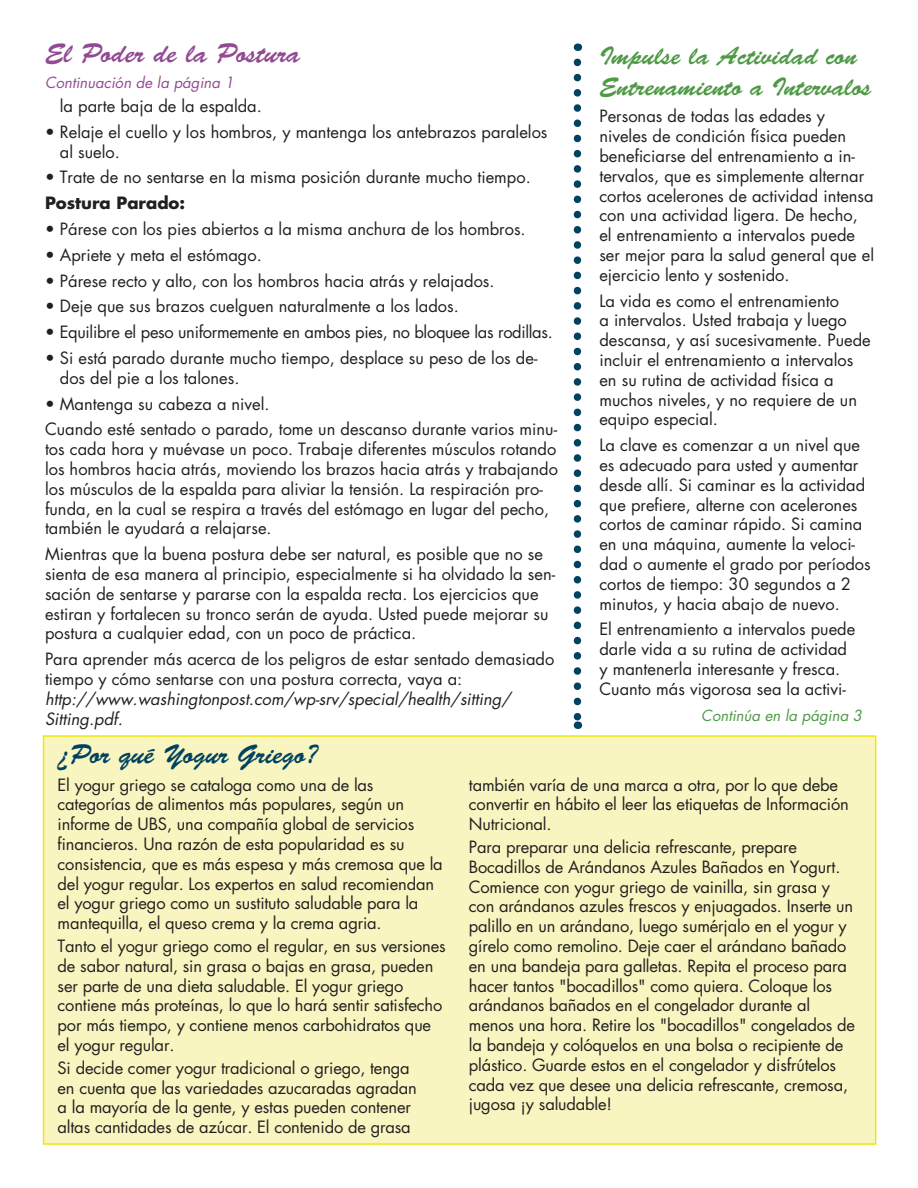
<style>
.page{position:relative;width:918px;height:1188px;background:#fff}
.page>*{position:absolute;margin:0;border:0;box-sizing:border-box;transform-origin:0 0}
.t1{font:27px "Brush Script Std";color:#004260}
.t2{font:27px "Brush Script Std";color:#924b93}
.t3{font:25.5px/31.5px "Brush Script Std";color:#4e9945}
.Body_Text{font:16.5px/19.8px "Futura";color:#231f20}
.Body_Text-2{font:16.5px "Futura";letter-spacing:-.02em;color:#231f20}
.Body_Text-3{font:700 16.5px "Futura";color:#231f20}
.Recipe_BodyTxt{font:italic 15px "Futura";color:#924b93}
.Recipe_BodyTxt-2{font:italic 15px "Futura";color:#4e9945}
.s1{font-style:italic}
</style>
<div class="page">
<div style="left:43px;top:735px;width:833px;height:410px;background:#f8f5c0;border:2px solid #efe60e"></div>
<svg style="left:574px;top:62px;width:7px;height:667px"></svg>
<p class="t2" style="left:45px;top:38px;width:257px">El Poder de la Postura</p>
<p class="Recipe_BodyTxt" style="left:45px;top:72px;width:191px">Continuación de la página 1</p>
<p class="Body_Text" style="left:60px;top:96px;width:204px">la parte baja de la espalda.</p>
<p class="Body_Text" style="left:60px;top:122px;width:489px;text-indent:-15px">• Relaje el cuello y los hombros, y mantenga los antebrazos paralelos al suelo.</p>
<p class="Body_Text" style="left:45px;top:167px;width:487px">• Trate de no sentarse en la misma posición durante mucho tiempo.</p>
<p class="Body_Text-3" style="left:45px;top:191px;width:142px">Postura Parado:</p>
<p class="Body_Text" style="left:45px;top:219px;width:482px">• Párese con los pies abiertos a la misma anchura de los hombros.</p>
<p class="Body_Text" style="left:45px;top:245px;width:218px">• Apriete y meta el estómago.</p>
<p class="Body_Text" style="left:45px;top:270px;width:451px">• Párese recto y alto, con los hombros hacia atrás y relajados.</p>
<p class="Body_Text" style="left:45px;top:296px;width:415px">• Deje que sus brazos cuelguen naturalmente a los lados.</p>
<p class="Body_Text-2" style="left:45px;top:321px;width:509px">• Equilibre el peso uniformemente en ambos pies, no bloquee las rodillas.</p>
<p class="Body_Text" style="left:60px;top:348px;width:479px;text-indent:-15px">• Si está parado durante mucho tiempo, desplace su peso de los de&shy;dos del pie a los talones.</p>
<p class="Body_Text" style="left:45px;top:393px;width:226px">• Mantenga su cabeza a nivel.</p>
<p class="Body_Text" style="left:45px;top:419px;width:515px">Cuando esté sentado o parado, tome un descanso durante varios minu&shy;tos cada hora y muévase un poco. Trabaje diferentes músculos rotando los hombros hacia atrás, moviendo los brazos hacia atrás y trabajando los músculos de la espalda para aliviar la tensión. La respiración pro&shy;funda, en la cual se respira a través del estómago en lugar del pecho, también le ayudará a relajarse.</p>
<p class="Body_Text" style="left:45px;top:544px;width:512px">Mientras que la buena postura debe ser natural, es posible que no se sienta de esa manera al principio, especialmente si ha olvidado la sen&shy;sación de sentarse y pararse con la espalda recta. Los ejercicios que estiran y fortalecen su tronco serán de ayuda. Usted puede mejorar su postura a cualquier edad, con un poco de práctica.</p>
<p class="Body_Text" style="left:45px;top:649px;width:511px">Para aprender más acerca de los peligros de estar sentado demasiado tiempo y cómo sentarse con una postura correcta, vaya a: <span class="s1">http://www.washingtonpost.com/wp-srv/special/health/sitting/ Sitting.pdf.</span></p>
<p class="t1" style="left:58px;top:739px;width:262px">¿Por qué Yogur Griego?</p>
<p class="t3" style="left:599px;top:40px;width:274px">Impulse la Actividad con<br>Entrenamiento a Intervalos</p>
<p class="Body_Text" style="left:599px;top:106px;width:276px">Personas de todas las edades y niveles de condición física pueden beneficiarse del entrenamiento a in&shy;tervalos, que es simplemente alternar cortos acelerones de actividad intensa con una actividad ligera. De hecho, el entrenamiento a intervalos puede ser mejor para la salud general que el ejercicio lento y sostenido.</p>
<p class="Body_Text" style="left:599px;top:290px;width:273px">La vida es como el entrenamiento<br>a intervalos. Usted trabaja y luego descansa, y así sucesivamente. Puede incluir el entrenamiento a intervalos en su rutina de actividad física a muchos niveles, y no requiere de un equipo especial.</p>
<p class="Body_Text" style="left:599px;top:435px;width:273px">La clave es comenzar a un nivel que es adecuado para usted y aumentar desde allí. Si caminar es la actividad que prefiere, alterne con acelerones cortos de caminar rápido. Si camina en una máquina, aumente la veloci&shy;dad o aumente el grado por períodos cortos de tiempo: 30 segundos a 2 minutos, y hacia abajo de nuevo.</p>
<p class="Body_Text" style="left:599px;top:619px;width:257px">El entrenamiento a intervalos puede darle vida a su rutina de actividad y mantenerla interesante y fresca.<br>Cuanto más vigorosa sea la activi-</p>
<p class="Recipe_BodyTxt-2" style="left:701px;top:705px;width:162px">Continúa en la página 3</p>
<p class="Body_Text" style="left:58px;top:774px;width:387px">El yogur griego se cataloga como una de las categorías de alimentos más populares, según un informe de UBS, una compañía global de servicios financieros. Una razón de esta popularidad es su consistencia, que es más espesa y más cremosa que la del yogur regular. Los expertos en salud recomiendan el yogur griego como un sustituto saludable para la mantequilla, el queso crema y la crema agria.</p>
<p class="Body_Text" style="left:58px;top:936px;width:390px">Tanto el yogur griego como el regular, en sus versiones de sabor natural, sin grasa o bajas en grasa, pueden ser parte de una dieta saludable. El yogur griego contiene más proteínas, lo que lo hará sentir satisfecho por más tiempo, y contiene menos carbohidratos que el yogur regular.</p>
<p class="Body_Text" style="left:58px;top:1058px;width:361px">Si decide comer yogur tradicional o griego, tenga en cuenta que las variedades azucaradas agradan a la mayoría de la gente, y estas pueden contener altas cantidades de azúcar. El contenido de grasa</p>
<p class="Body_Text" style="left:469px;top:774px;width:381px">también varía de una marca a otra, por lo que debe convertir en hábito el leer las etiquetas de Información<br>Nutricional.</p>
<p class="Body_Text" style="left:469px;top:837px;width:388px">Para preparar una delicia refrescante, prepare Bocadillos de Arándanos Azules Bañados en Yogurt.<br>Comience con yogur griego de vainilla, sin grasa y con arándanos azules frescos y enjuagados. Inserte un palillo en un arándano, luego sumérjalo en el yogur y gírelo como remolino. Deje caer el arándano bañado en una bandeja para galletas. Repita el proceso para hacer tantos "bocadillos" como quiera. Coloque los arándanos bañados en el congelador durante al menos una hora. Retire los "bocadillos" congelados de la bandeja y colóquelos en una bolsa o recipiente de plástico. Guarde estos en el congelador y disfrútelos cada vez que desee una delicia refrescante, cremosa, jugosa ¡y saludable!</p>
</div>
